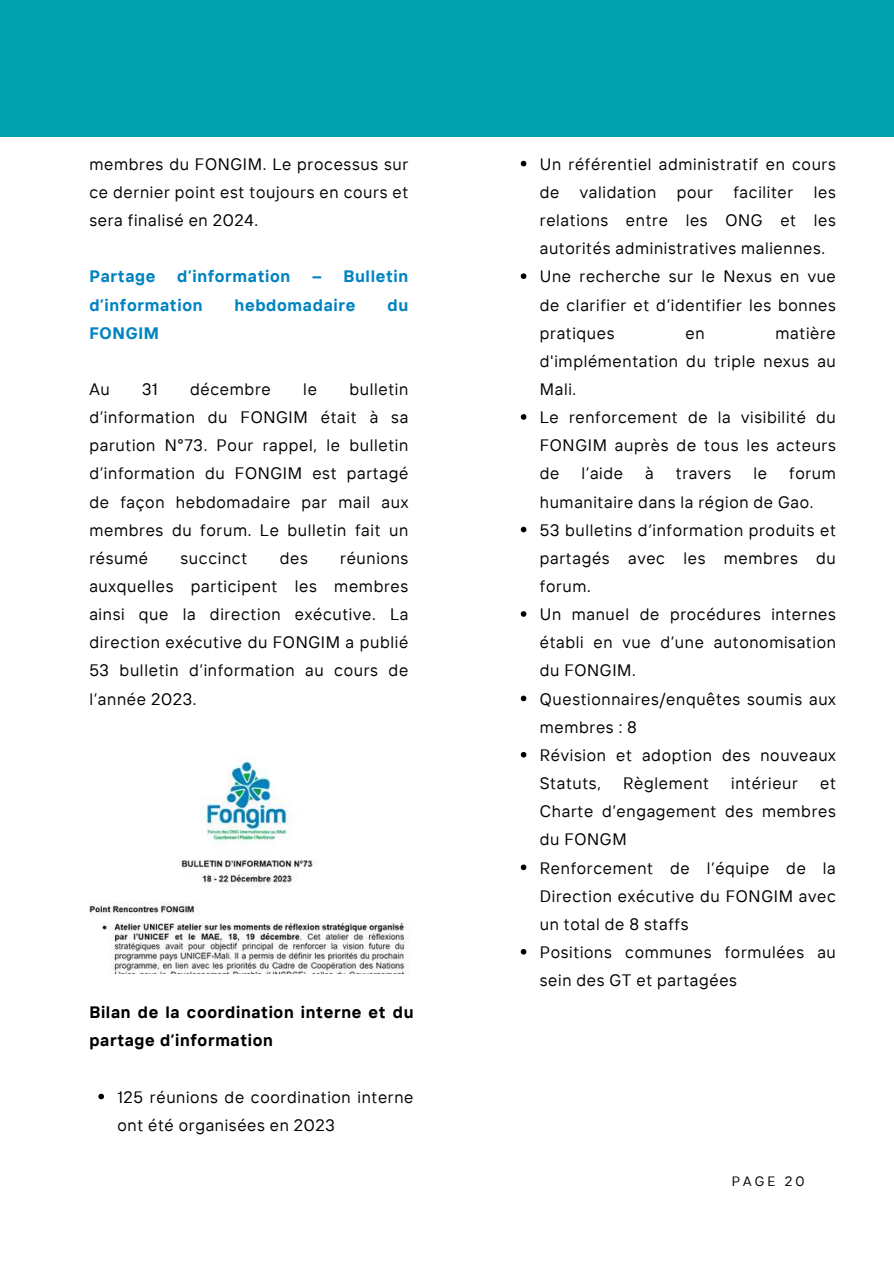
<style>
.page{position:relative;width:894px;height:1264px;background:#fff}
.page>*{position:absolute;margin:0;border:0;box-sizing:border-box;transform-origin:0 0}
.t1{font:16.5px/28.2px "TT Interphases";letter-spacing:.04em;color:#000001}
.t2{font:700 16.5px "TT Interphases";letter-spacing:.04em;color:#0083c1}
.t3{font:700 16.5px/28.2px "TT Interphases";letter-spacing:.04em;color:#000001}
.t4{font:13.5px "TT Interphases";letter-spacing:.23em;color:#000001}
</style>
<div class="page">
<div style="left:0;top:0;width:893px;height:137px;background:#00a0af"></div>
<img style="left:89px;top:756px;width:318px;height:217px">
<svg style="left:520px;top:161px;width:6px;height:5px"></svg>
<svg style="left:520px;top:273px;width:6px;height:6px"></svg>
<svg style="left:520px;top:414px;width:6px;height:6px"></svg>
<svg style="left:520px;top:526px;width:6px;height:6px"></svg>
<svg style="left:520px;top:611px;width:6px;height:6px"></svg>
<svg style="left:520px;top:695px;width:6px;height:6px"></svg>
<svg style="left:520px;top:752px;width:6px;height:5px"></svg>
<svg style="left:520px;top:864px;width:6px;height:6px"></svg>
<svg style="left:520px;top:949px;width:6px;height:5px"></svg>
<svg style="left:98px;top:1093px;width:6px;height:6px"></svg>
<p class="t1" style="left:89px;top:149px;width:320px;text-align:justify">membres du FONGIM. Le processus sur ce dernier point est toujours en cours et sera finalisé en 2024.</p>
<p class="t2" style="left:89px;top:266px;width:68px">Partage</p>
<p class="t2" style="left:177px;top:266px;width:115px">d’information</p>
<p class="t2" style="left:312px;top:266px;width:98px">– Bulletin</p>
<p class="t2" style="left:89px;top:294px;width:115px">d’information</p>
<p class="t2" style="left:234px;top:294px;width:122px">hebdomadaire</p>
<p class="t2" style="left:387px;top:294px;width:22px">du</p>
<p class="t2" style="left:89px;top:322px;width:71px">FONGIM</p>
<p class="t1" style="left:89px;top:374px;width:22px">Au</p>
<p class="t1" style="left:142px;top:374px;width:17px">31</p>
<p class="t1" style="left:190px;top:374px;width:82px">décembre</p>
<p class="t1" style="left:303px;top:374px;width:15px">le</p>
<p class="t1" style="left:89px;top:374px;width:320px;text-align:justify;text-indent:260px">bulletin d’information du FONGIM était à sa parution N°73. Pour rappel, le bulletin d’information du FONGIM est partagé de façon hebdomadaire par mail aux membres du forum. Le bulletin fait un résumé</p>
<p class="t1" style="left:89px;top:543px;width:320px;text-align:justify;text-indent:251px">réunions auxquelles participent les membres ainsi que la direction exécutive. La direction exécutive du FONGIM a publié 53 bulletin d’information au cours de l’année 2023.</p>
<p class="t1" style="left:180px;top:543px;width:68px">succinct</p>
<p class="t1" style="left:279px;top:543px;width:30px">des</p>
<p class="t3" style="left:89px;top:997px;width:325px">Bilan de la coordination interne et du partage d’information</p>
<p class="t1" style="left:117px;top:1082px;width:297px">125 réunions de coordination interne ont été organisées en 2023</p>
<p class="t1" style="left:539px;top:149px;width:297px">Un référentiel administratif en cours de validation pour faciliter les relations entre les ONG et les autorités administratives maliennes.<br>Une recherche sur le Nexus en vue de clarifier et d’identifier les bonnes pratiques</p>
<p class="t1" style="left:539px;top:318px;width:297px;text-indent:236px">matière d'implémentation du triple nexus au<br>Mali.<br>Le renforcement de la visibilité du<br>FONGIM auprès de tous les acteurs de</p>
<p class="t1" style="left:685px;top:318px;width:21px">en</p>
<p class="t1" style="left:581px;top:459px;width:43px">l’aide</p>
<p class="t1" style="left:645px;top:459px;width:10px">à</p>
<p class="t1" style="left:675px;top:459px;width:57px">travers</p>
<p class="t1" style="left:753px;top:459px;width:15px">le</p>
<p class="t1" style="left:539px;top:459px;width:297px;text-indent:249px">forum humanitaire dans la région de Gao.<br>53 bulletins d’information produits et partagés avec les membres du forum.<br>Un manuel de procédures internes établi en vue d’une autonomisation du FONGIM.<br>Questionnaires/enquêtes soumis aux membres : 8<br>Révision et adoption des nouveaux<br>Statuts,</p>
<p class="t1" style="left:623px;top:768px;width:87px">Règlement</p>
<p class="t1" style="left:731px;top:768px;width:68px">intérieur</p>
<p class="t1" style="left:539px;top:768px;width:297px;text-indent:280px">et<br>Charte d’engagement des membres du FONGM<br>Renforcement de l’équipe de la<br>Direction exécutive du FONGIM avec un total de 8 staffs<br>Positions communes formulées au sein des GT et partagées</p>
<p class="t4" style="left:731px;top:1172px;width:74px">PAGE 20</p>
</div>
